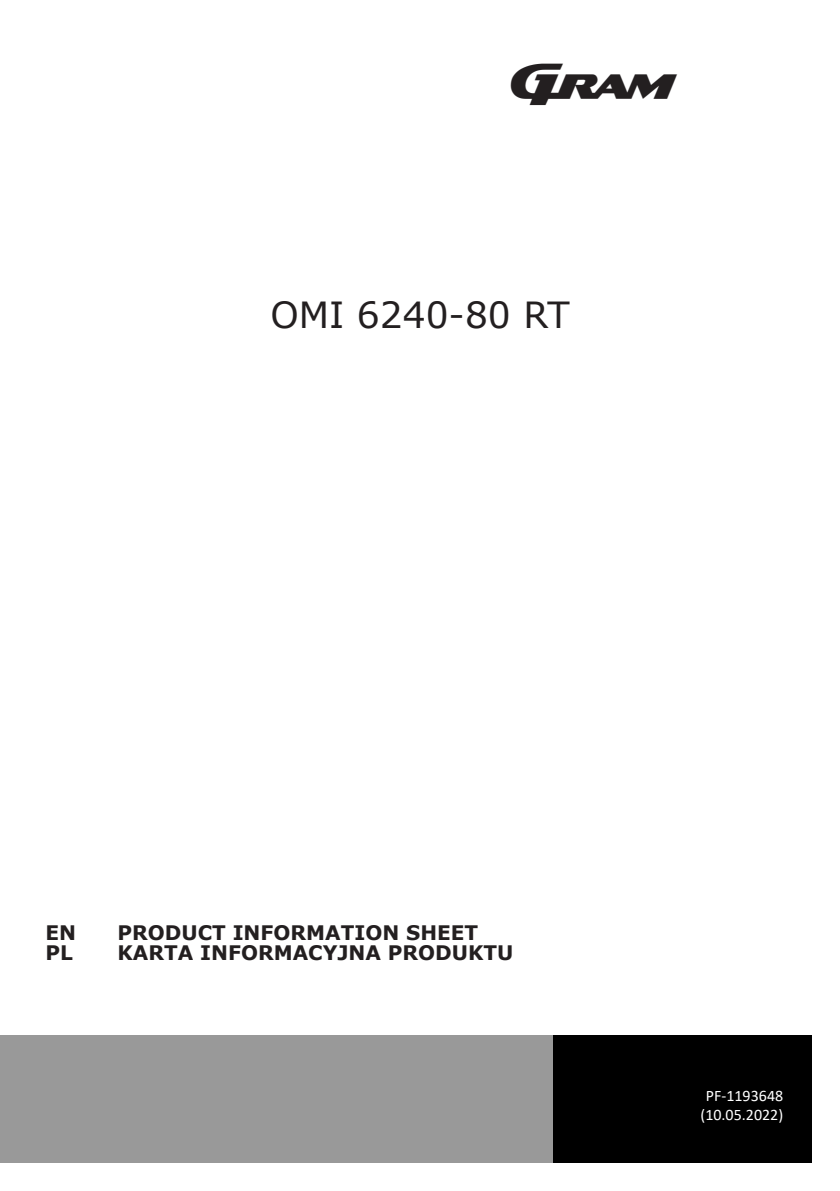
<style>
.page{position:relative;width:840px;height:1191px;background:#fff}
.page>*{position:absolute;margin:0;border:0;box-sizing:border-box;transform-origin:0 0}
.t1{font:48px "Amica Font 01";color:#231f20}
.t2{font:36px "Verdana";color:#231f20}
.t3{font:700 20px "Verdana";color:#231f20}
.t4{font:16px "Calibri";color:#fff}
</style>
<div class="page">
<div style="left:0;top:1035px;width:553px;height:127px;background:#999"></div>
<div style="left:553px;top:1035px;width:258px;height:127px;background:#000"></div>
<p class="t1" style="left:509px;top:64px;width:169px">r</p>
<p class="t2" style="left:270px;top:290px;width:300px">OMI 6240-80 RT</p>
<p class="t3" style="left:45px;top:918px;width:32px">EN</p>
<p class="t3" style="left:117px;top:918px;width:362px">PRODUCT INFORMATION SHEET</p>
<p class="t3" style="left:45px;top:938px;width:29px">PL</p>
<p class="t3" style="left:117px;top:938px;width:397px">KARTA INFORMACYJNA PRODUKTU</p>
<p class="t4" style="left:705px;top:1084px;width:79px">PF-1193648</p>
<p class="t4" style="left:700px;top:1103px;width:84px">(10.05.2022)</p>
</div>
